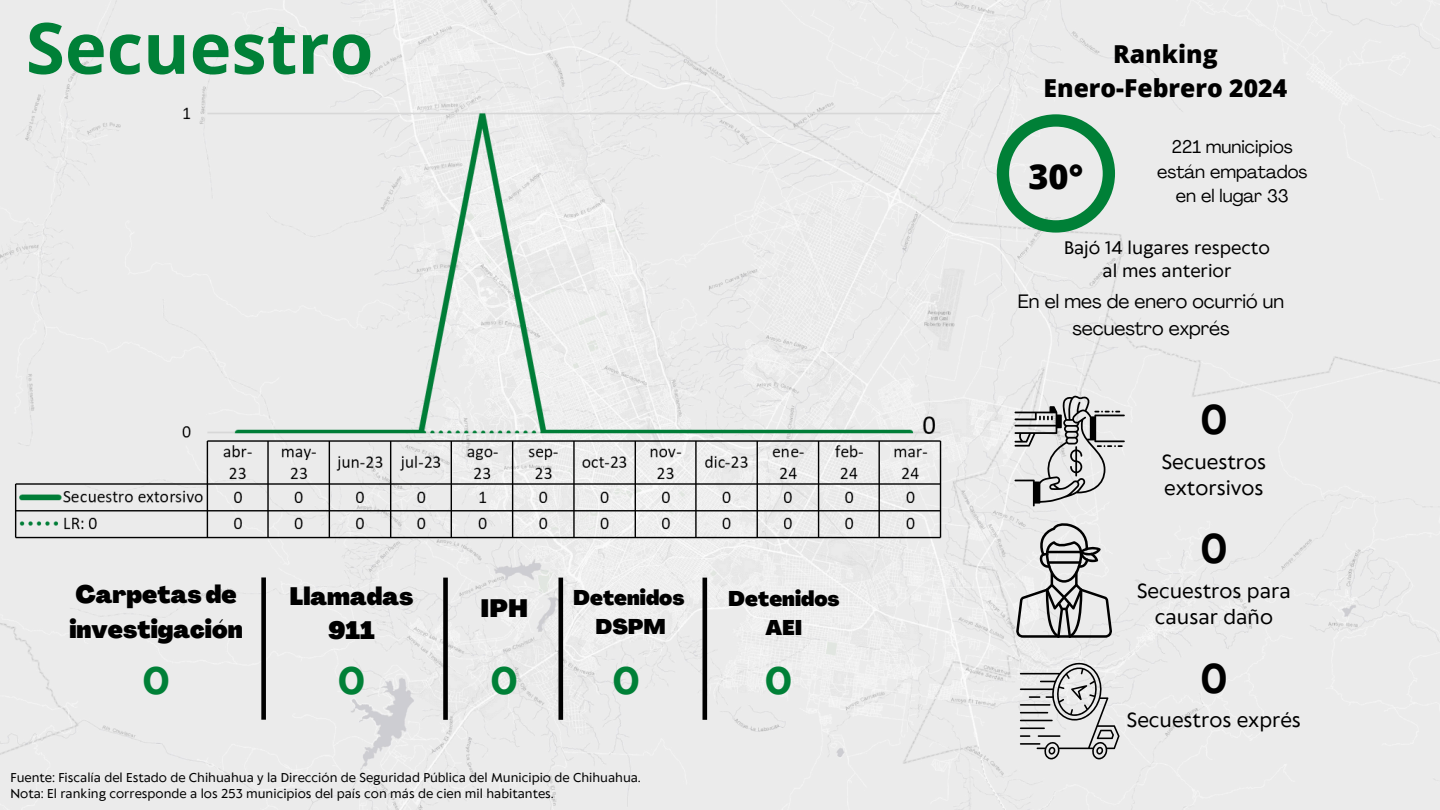
<style>
.page{position:relative;width:1440px;height:810px;background:#ebebeb}
.page>*{position:absolute;margin:0;border:0;box-sizing:border-box;transform-origin:0 0}
.t1{font:700 70.9px "Open Sans";color:#008037}
.t2{font:700 38.9px "Klein Text";color:#000}
.t3{font:700 37.6px "Agrandir";color:#008037}
.t4{font:800 34.4px "Open Sans";color:#000}
.t5{font:900 24.7px/34.3px "Agrandir";color:#000;text-align:center}
.t6{font:800 24.7px/34.3px "Open Sans";color:#000;text-align:center}
.t7{font:900 20.9px/28.6px "Agrandir";color:#000;text-align:center}
.t8{font:19.2px/26.8px "Agrandir";color:#000;text-align:center}
.t9{font:19.1px/26px "Klein Text";color:#000}
.t10{font:18px/24.8px "Agrandir";color:#000;text-align:center}
.t11{font:17px/23.2px "Klein Text";color:#000;text-align:center}
.t12{font:12px "Klein Text";color:#000}
</style>
<div class="page">
<div style="left:261px;top:577px;width:5px;height:143px;background:#000"></div>
<div style="left:443px;top:578px;width:5px;height:142px;background:#000"></div>
<div style="left:558px;top:578px;width:5px;height:142px;background:#000"></div>
<hr style="left:703px;top:578px;width:4px;height:142px;background:#000">
<svg style="left:1015px;top:396px;width:110px;height:110px;background:#c2c2c2"></svg>
<svg style="left:1016px;top:522px;width:95px;height:116px;background:#bebebe"></svg>
<svg style="left:1020px;top:661px;width:100px;height:98px;background:#c6c6c6"></svg>
<svg style="left:997px;top:114px;width:118px;height:119px;background:#a6cbb6"></svg>
<img style="left:0;top:81px;width:980px;height:465px">
<h4 class="t1" style="left:26px;top:-2px;width:349px">Secuestro</h4>
<h2 class="t5" style="left:69px;top:580px;width:175px;text-align:left">Carpetas de investigación</h2>
<h5 class="t7" style="left:573px;top:586px;width:113px">Detenidos<br>DSPM</h5>
<h5 class="t3" style="left:142px;top:666px;width:29px">0</h5>
<p class="t3" style="left:612px;top:666px;width:29px">0</p>
<h4 class="t5" style="left:290px;top:581px;width:125px">Llamadas<br>911</h4>
<p class="t3" style="left:338px;top:666px;width:29px">0</p>
<p class="t3" style="left:491px;top:666px;width:29px">0</p>
<h1 class="t5" style="left:481px;top:594px;width:49px">IPH</h1>
<p class="t12" style="left:11px;top:771px;width:632px">Fuente: Fiscalía del Estado de Chihuahua y la Dirección de Seguridad Pública del Municipio de Chihuahua.</p>
<h4 class="t12" style="left:11px;top:788px;width:545px">Nota: El ranking corresponde a los 253 municipios del país con más de cien mil habitantes.</h4>
<p class="t7" style="left:728px;top:587px;width:113px">Detenidos<br>AEI</p>
<h5 class="t3" style="left:765px;top:666px;width:29px">0</h5>
<p class="t6" style="left:1044px;top:36px;width:245px">Ranking<br>Enero-Febrero 2024</p>
<h3 class="t4" style="left:1028px;top:152px;width:56px">30°</h3>
<p class="t10" style="left:1157px;top:136px;width:152px">221 municipios están empatados en el lugar 33</p>
<p class="t11" style="left:1064px;top:238px;width:207px">Bajó 14 lugares respecto al mes anterior</p>
<h6 class="t8" style="left:1018px;top:290px;width:268px">En el mes de enero ocurrió un secuestro exprés</h6>
<p class="t2" style="left:1201px;top:400px;width:28px">0</p>
<p class="t9" style="left:1162px;top:450px;width:106px">Secuestros extorsivos</p>
<h5 class="t2" style="left:1201px;top:529px;width:28px">0</h5>
<h5 class="t9" style="left:1137px;top:579px;width:155px;text-align:center">Secuestros para causar daño</h5>
<p class="t2" style="left:1201px;top:658px;width:28px">0</p>
<p class="t9" style="left:1127px;top:708px;width:176px">Secuestros exprés</p>
</div>
